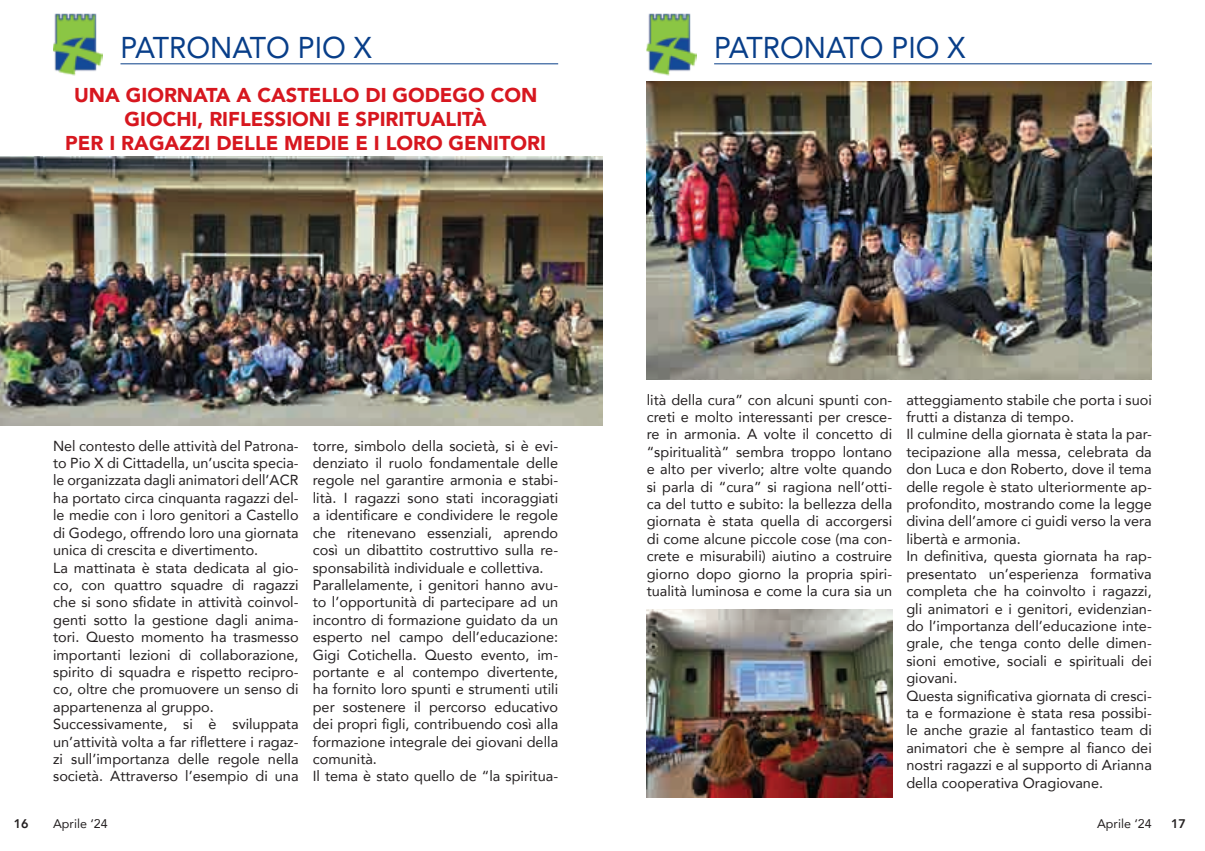
<style>
.page{position:relative;width:1205px;height:851px;background:#fff}
.page>*{position:absolute;margin:0;border:0;box-sizing:border-box;transform-origin:0 0}
.t1{font:30px "Avenir";color:#083e89;scale:.95 1}
.t2{font:900 20px/24px "Avenir";color:#d7171f;text-align:center}
.t3{font:14.5px/17.4px "Avenir";color:#231f20}
.t4{font:12.5px "Avenir";color:#231f20}
.t5{font:800 12.5px "Avenir";color:#231f20}
</style>
<div class="page">
<hr style="left:714px;top:63px;width:438px;height:1px;background:#083e89">
<img style="left:647px;top:13px;width:49px;height:63px">
<hr style="left:120px;top:63px;width:438px;height:1px;background:#083e89">
<img style="left:53px;top:13px;width:50px;height:63px">
<img style="left:647px;top:609px;width:245px;height:188px">
<img style="left:0;top:156px;width:602px;height:269px">
<img style="left:647px;top:81px;width:505px;height:298px">
<h1 class="t1" style="left:120px;top:24px;width:266px">PATRONATO PIO X</h1>
<h1 class="t1" style="left:714px;top:24px;width:266px">PATRONATO PIO X</h1>
<h2 class="t2" style="left:65px;top:82px;width:482px">UNA GIORNATA A CASTELLO DI GODEGO CON<br>GIOCHI, RIFLESSIONI E SPIRITUALITÀ<br>PER I RAGAZZI DELLE MEDIE E I LORO GENITORI</h2>
<p class="t3" style="left:53px;top:436px;width:247px">Nel contesto delle attività del Patrona&shy;to Pio X di Cittadella, un’uscita specia&shy;le organizzata dagli animatori dell’ACR ha portato circa cinquanta ragazzi del&shy;le medie con i loro genitori a Castello di Godego, offrendo loro una giornata unica di crescita e divertimento.<br>La mattinata è stata dedicata al gio&shy;co, con quattro squadre di ragazzi che si sono sfidate in attività coinvol&shy;genti sotto la gestione dagli anima&shy;tori. Questo momento ha trasmesso importanti lezioni di collaborazione, spirito di squadra e rispetto recipro&shy;co, oltre che promuovere un senso di appartenenza al gruppo.<br>Successivamente, si è sviluppata un’attività volta a far riflettere i ragaz&shy;zi sull’importanza delle regole nella società. Attraverso l’esempio di una</p>
<p class="t3" style="left:313px;top:436px;width:247px">torre, simbolo della società, si è evi&shy;denziato il ruolo fondamentale delle regole nel garantire armonia e stabi&shy;lità. I ragazzi sono stati incoraggiati a identificare e condividere le regole che ritenevano essenziali, aprendo così un dibattito costruttivo sulla re&shy;sponsabilità individuale e collettiva.<br>Parallelamente, i genitori hanno avu&shy;to l’opportunità di partecipare ad un incontro di formazione guidato da un esperto nel campo dell’educazione:<br>Gigi Cotichella. Questo evento, im&shy;portante e al contempo divertente, ha fornito loro spunti e strumenti utili per sostenere il percorso educativo dei propri figli, contribuendo così alla formazione integrale dei giovani della comunità.<br>Il tema è stato quello de “la spiritua-</p>
<p class="t3" style="left:647px;top:390px;width:247px;text-align:justify">lità della cura” con alcuni spunti con&shy;creti e molto interessanti per cresce&shy;re in armonia. A volte il concetto di “spiritualità” sembra troppo lontano e alto per viverlo; altre volte quando si parla di “cura” si ragiona nell’otti&shy;ca del tutto e subito: la bellezza della giornata è stata quella di accorgersi di come alcune piccole cose (ma con&shy;crete e misurabili) aiutino a costruire giorno dopo giorno la propria spiri&shy;tualità luminosa e come la cura sia un</p>
<p class="t3" style="left:906px;top:390px;width:247px">atteggiamento stabile che porta i suoi frutti a distanza di tempo.<br>Il culmine della giornata è stata la par&shy;tecipazione alla messa, celebrata da don Luca e don Roberto, dove il tema delle regole è stato ulteriormente ap&shy;profondito, mostrando come la legge divina dell’amore ci guidi verso la vera libertà e armonia.<br>In definitiva, questa giornata ha rap&shy;presentato un’esperienza formativa completa che ha coinvolto i ragazzi, gli animatori e i genitori, evidenzian&shy;do l’importanza dell’educazione inte&shy;grale, che tenga conto delle dimen&shy;sioni emotive, sociali e spirituali dei giovani.<br>Questa significativa giornata di cresci&shy;ta e formazione è stata resa possibi&shy;le anche grazie al fantastico team di animatori che è sempre al fianco dei nostri ragazzi e al supporto di Arianna della cooperativa Oragiovane.</p>
<p class="t5" style="left:14px;top:813px;width:16px">16</p>
<p class="t4" style="left:53px;top:813px;width:56px">Aprile ‘24</p>
<p class="t4" style="left:1097px;top:813px;width:56px">Aprile ‘24</p>
<p class="t5" style="left:1171px;top:813px;width:16px">17</p>
</div>
